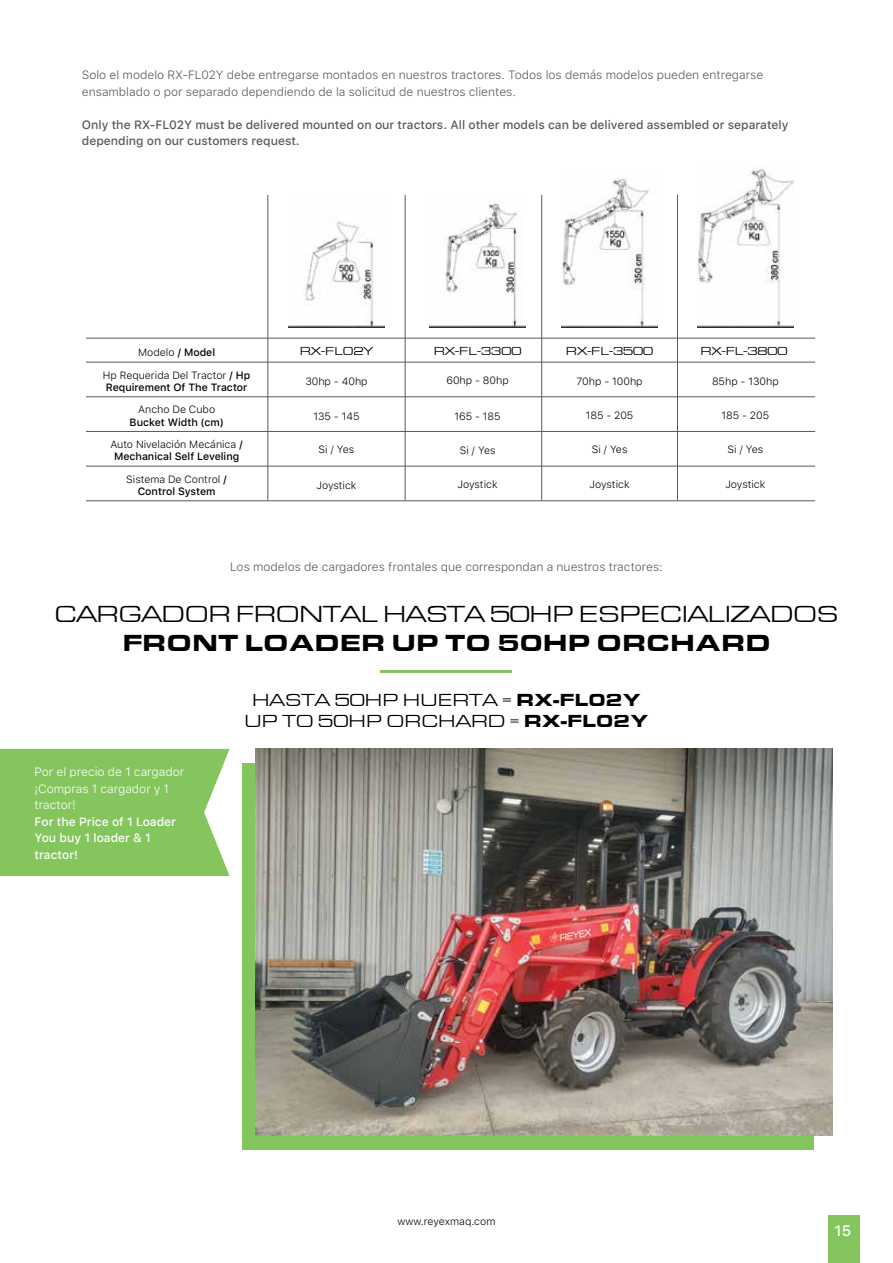
<style>
.page{position:relative;width:893px;height:1263px;background:#fff}
.page>*{position:absolute;margin:0;border:0;box-sizing:border-box;transform-origin:0 0}
.t1{font:24px "Eurostile Extended";letter-spacing:-.02em;color:#000}
.t2{font:900 24px "Eurostile Extended";color:#000}
.t3{font:18px/21.6px "Eurostile Extended";color:#000;text-align:center}
.t4{font:500 15px "SFUI Text";color:#fff}
.t5{font:300 12px/16.5px "SFUI Text";color:#58595b}
.t6{font:500 12px/16.5px "SFUI Text";color:#58595b}
.t7{font:300 12px/16.5px "SFUI Text";color:#fff}
.t8{font:500 12px/16.5px "SFUI Text";color:#fff}
.t9{font:12px "Eurostile Extended";color:#000}
.t10{font:300 10.5px/22px "SFUI Text";color:#000;text-align:center}
.t11{font:500 10.5px/12.6px "SFUI Text";color:#000}
.s1{font-weight:500}
.s2{font-weight:300}
.s3{font-weight:900}
</style>
<div class="page">
<div style="left:828px;top:1215px;width:32px;height:48px;background:#85c55d"></div>
<div style="left:242px;top:763px;width:571px;height:387px;background:#85c55d"></div>
<hr style="left:86px;top:338px;width:729px;height:1px;background:#58595b">
<hr style="left:86px;top:362px;width:729px;height:1px;background:#58595b">
<hr style="left:86px;top:396px;width:729px;height:1px;background:#58595b">
<hr style="left:86px;top:431px;width:729px;height:1px;background:#58595b">
<hr style="left:86px;top:466px;width:729px;height:1px;background:#58595b">
<hr style="left:86px;top:500px;width:729px;height:1px;background:#58595b">
<hr style="left:267px;top:195px;width:1px;height:305px;background:#58595b">
<hr style="left:405px;top:195px;width:1px;height:305px;background:#58595b">
<hr style="left:541px;top:195px;width:1px;height:305px;background:#58595b">
<hr style="left:677px;top:195px;width:1px;height:305px;background:#58595b">
<img style="left:288px;top:221px;width:97px;height:107px">
<img style="left:430px;top:202px;width:96px;height:126px">
<img style="left:562px;top:178px;width:96px;height:150px">
<img style="left:697px;top:169px;width:96px;height:159px">
<hr style="left:381px;top:670px;width:131px;height:2px;background:#85c55d">
<img style="left:256px;top:749px;width:576px;height:386px">
<div style="left:0;top:749px;width:230px;height:127px;background:#85c55d"></div>
<p class="t5" style="left:82px;top:66px;width:683px">Solo el modelo RX-FL02Y debe entregarse montados en nuestros tractores. Todos los demás modelos pueden entregarse ensamblado o por separado dependiendo de la solicitud de nuestros clientes.</p>
<p class="t6" style="left:82px;top:116px;width:708px">Only the RX-FL02Y must be delivered mounted on our tractors. All other models can be delivered assembled or separately depending on our customers request.</p>
<p class="t10" style="left:138px;top:341px;width:79px">Modelo <span class="s1">/ Model</span></p>
<p class="t9" style="left:300px;top:345px;width:75px">RX-FL02Y</p>
<p class="t11" style="left:103px;top:368px;width:149px"><span class="s2">Hp Requerida Del Tractor</span> / Hp<br>Requirement Of The Tractor</p>
<p class="t10" style="left:138px;top:398px;width:79px">Ancho De Cubo</p>
<p class="t10" style="left:110px;top:411px;width:134px"><span class="s1">Bucket Width (cm)<br></span>Auto Nivelación Mecánica <span class="s1">/</span></p>
<p class="t11" style="left:114px;top:445px;width:127px;line-height:22px;text-align:center">Mechanical Self Leveling<br><span class="s2">Sistema De Control</span> /</p>
<p class="t11" style="left:138px;top:485px;width:79px">Control System</p>
<p class="t10" style="left:305px;top:370px;width:64px">30hp - 40hp</p>
<p class="t10" style="left:313px;top:404px;width:47px">135 - 145</p>
<p class="t10" style="left:319px;top:438px;width:37px">Si / Yes</p>
<p class="t10" style="left:316px;top:474px;width:42px">Joystick</p>
<p class="t9" style="left:434px;top:345px;width:89px">RX-FL-3300</p>
<p class="t9" style="left:566px;top:345px;width:89px">RX-FL-3500</p>
<p class="t9" style="left:700px;top:345px;width:89px">RX-FL-3800</p>
<p class="t10" style="left:446px;top:369px;width:64px">60hp - 80hp</p>
<p class="t10" style="left:454px;top:404px;width:48px">165 - 185</p>
<p class="t10" style="left:460px;top:439px;width:37px">Si / Yes</p>
<p class="t10" style="left:458px;top:473px;width:42px">Joystick</p>
<p class="t10" style="left:576px;top:370px;width:68px">70hp - 100hp</p>
<p class="t10" style="left:712px;top:370px;width:68px">85hp - 130hp</p>
<p class="t10" style="left:586px;top:404px;width:49px">185 - 205</p>
<p class="t10" style="left:721px;top:404px;width:49px">185 - 205</p>
<p class="t10" style="left:592px;top:438px;width:37px">Si / Yes</p>
<p class="t10" style="left:727px;top:438px;width:37px">Si / Yes</p>
<p class="t10" style="left:590px;top:473px;width:42px">Joystick</p>
<p class="t10" style="left:725px;top:473px;width:42px">Joystick</p>
<p class="t5" style="left:230px;top:558px;width:434px">Los modelos de cargadores frontales que correspondan a nuestros tractores:</p>
<h1 class="t1" style="left:54px;top:601px;width:786px">CARGADOR FRONTAL HASTA 50HP ESPECIALIZADOS</h1>
<h1 class="t2" style="left:122px;top:629px;width:650px">FRONT LOADER UP TO 50HP ORCHARD</h1>
<p class="t7" style="left:35px;top:763px;width:151px">Por el precio de 1 cargador ¡Compras 1 cargador y 1 tractor!</p>
<p class="t8" style="left:35px;top:813px;width:143px">For the Price of 1 Loader<br>You buy 1 loader &amp; 1 tractor!</p>
<h2 class="t3" style="left:245px;top:689px;width:405px">HASTA 50HP HUERTA = <span class="s3">RX-FL02Y<br></span>UP TO 50HP ORCHARD = <span class="s3">RX-FL02Y</span></h2>
<p class="t10" style="left:397px;top:1210px;width:99px">www.reyexmaq.com</p>
<p class="t4" style="left:834px;top:1219px;width:18px">15</p>
</div>
